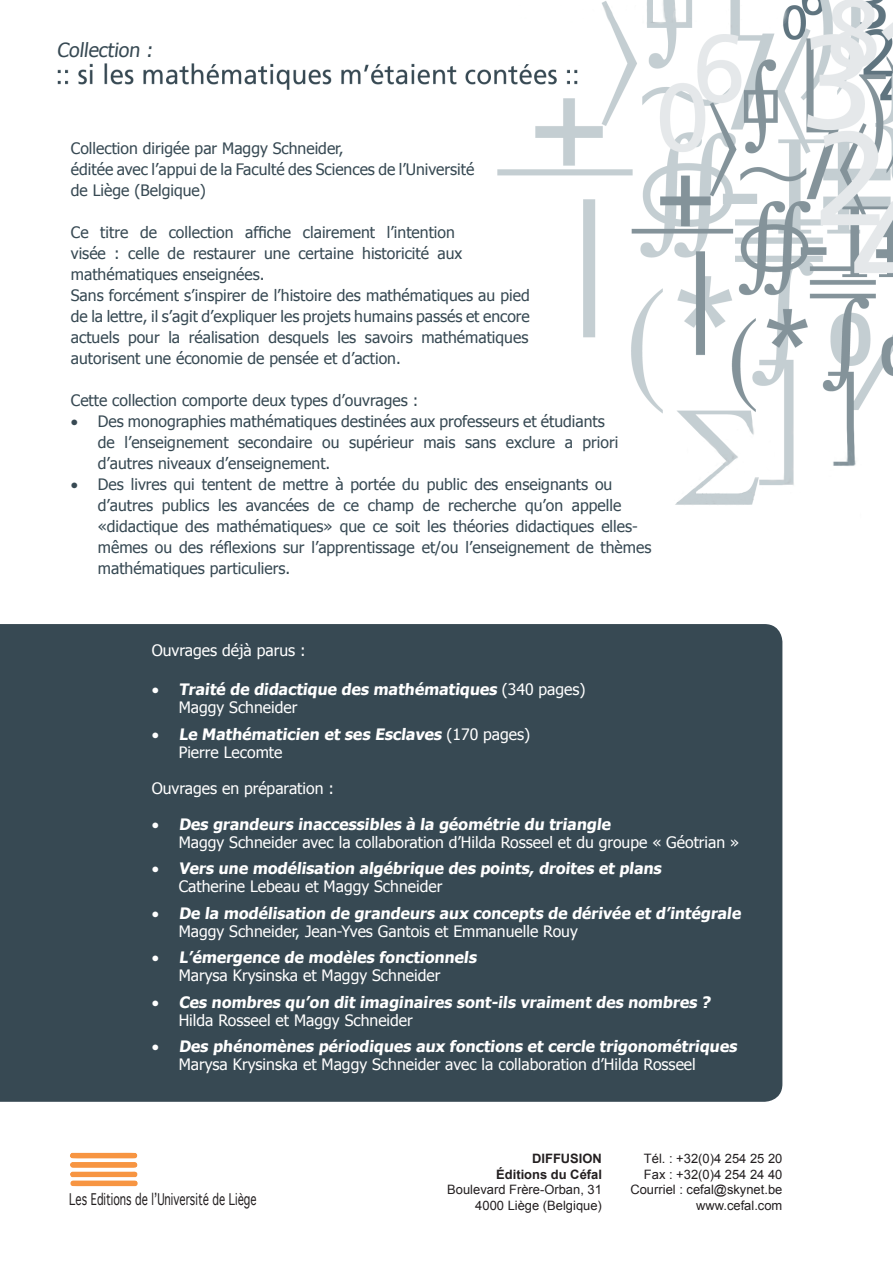
<style>
.page{position:relative;width:893px;height:1263px;background:#fff}
.page>*{position:absolute;margin:0;border:0;box-sizing:border-box;transform-origin:0 0}
.t1{font:19.5px "Tahoma";color:#374953}
.t2{font:15.75px/21px "Tahoma";color:#374953}
.t3{font:700 15.75px "Tahoma";color:#fff}
.t4{font:15.75px "Tahoma";color:#fff}
.t5{font:15.45px "Geneva";color:#231f20;scale:.7 1}
.Note_de_bas_de_page{font:12.9px "Arial";color:#231f20}
.t6{font:700 12.9px "Arial";color:#231f20}
.s1{font-weight:400}
</style>
<div class="page">
<div style="left:0;top:624px;width:782px;height:478px;background:#374953"></div>
<img style="left:497px;top:0;width:396px;height:505px">
<img style="left:57px;top:59px;width:525px;height:30px">
<img style="left:70px;top:1152px;width:68px;height:35px">
<p class="t1" style="left:57px;top:37px;width:100px">Collection :</p>
<p class="t2" style="left:71px;top:137px;width:274px">Collection dirigée par Maggy Schneider,</p>
<p class="t2" style="left:71px;top:158px;width:405px">éditée avec l’appui de la Faculté des Sciences de l’Université de Liège (Belgique)</p>
<p class="t2" style="left:71px;top:221px;width:393px">Ce titre de collection affiche clairement l’intention visée : celle de restaurer une certaine historicité aux mathématiques enseignées.</p>
<p class="t2" style="left:71px;top:284px;width:461px;text-align:justify">Sans forcément s’inspirer de l’histoire des mathématiques au pied de la lettre, il s’agit d’expliquer les projets humains passés et encore actuels pour la réalisation desquels les savoirs mathématiques autorisent une économie de pensée et d’action.</p>
<p class="t2" style="left:71px;top:389px;width:349px">Cette collection comporte deux types d’ouvrages :</p>
<p class="t2" style="left:98px;top:410px;width:522px;text-indent:-27px">• Des monographies mathématiques destinées aux professeurs et étudiants de l’enseignement secondaire ou supérieur mais sans exclure a priori d’autres niveaux d’enseignement.</p>
<p class="t2" style="left:98px;top:473px;width:555px;text-indent:-27px">• Des livres qui tentent de mettre à portée du public des enseignants ou d’autres publics les avancées de ce champ de recherche qu’on appelle «didactique des mathématiques» que ce soit les théories didactiques elles&shy;mêmes ou des réflexions sur l’apprentissage et/ou l’enseignement de thèmes mathématiques particuliers.</p>
<p class="t4" style="left:152px;top:640px;width:155px">Ouvrages déjà parus :</p>
<p class="t3" style="left:152px;top:678px;width:435px">• Traité de didactique des mathématiques <span class="s1">( 3 4 0 p a g e s )</span></p>
<p class="t4" style="left:179px;top:697px;width:120px">Maggy Schneider</p>
<p class="t3" style="left:152px;top:723px;width:380px">• Le Mathématicien et ses Esclaves <span class="s1">( 1 7 0 p a g e s )</span></p>
<p class="t4" style="left:179px;top:741px;width:105px">Pierre Lecomte</p>
<p class="t4" style="left:152px;top:777px;width:184px">Ouvrages en préparation :</p>
<p class="t3" style="left:152px;top:813px;width:463px">• Des grandeurs inaccessibles à la géométrie du triangle</p>
<p class="t4" style="left:179px;top:831px;width:562px">Maggy Schneider avec la collaboration d’Hilda Rosseel et du groupe « Géotrian »</p>
<p class="t3" style="left:152px;top:857px;width:514px">• Vers une modélisation algébrique des points, droites et plans</p>
<p class="t4" style="left:179px;top:876px;width:265px">Catherine Lebeau et Maggy Schneider</p>
<p class="t3" style="left:152px;top:902px;width:593px">• De la modélisation de grandeurs aux concepts de dérivée et d’intégrale</p>
<p class="t4" style="left:179px;top:920px;width:401px">Maggy Schneider, Jean-Yves Gantois et Emmanuelle Rouy</p>
<p class="t3" style="left:152px;top:947px;width:329px">• L’émergence de modèles fonctionnels</p>
<p class="t4" style="left:179px;top:965px;width:263px">Marysa Krysinska et Maggy Schneider</p>
<p class="t3" style="left:152px;top:991px;width:563px">• Ces nombres qu’on dit imaginaires sont-ils vraiment des nombres ?</p>
<p class="t4" style="left:179px;top:1009px;width:236px">Hilda Rosseel et Maggy Schneider</p>
<p class="t3" style="left:152px;top:1036px;width:589px">• Des phénomènes périodiques aux fonctions et cercle trigonométriques</p>
<p class="t4" style="left:179px;top:1054px;width:519px">Marysa Krysinska et Maggy Schneider avec la collaboration d’Hilda Rosseel</p>
<p class="t5" style="left:69px;top:1186px;width:269px">Les Editions de l’Université de Liège</p>
<p class="t6" style="left:532px;top:1150px;width:71px">DIFFUSION</p>
<p class="t6" style="left:496px;top:1166px;width:107px">Éditions du Céfal</p>
<p class="Note_de_bas_de_page" style="left:447px;top:1181px;width:156px">Boulevard Frère-Orban, 31</p>
<p class="Note_de_bas_de_page" style="left:475px;top:1197px;width:128px">4000 Liège (Belgique)</p>
<p class="Note_de_bas_de_page" style="left:644px;top:1150px;width:140px">Tél. : +32(0)4 254 25 20</p>
<p class="Note_de_bas_de_page" style="left:644px;top:1165px;width:140px">Fax : +32(0)4 254 24 40</p>
<p class="Note_de_bas_de_page" style="left:630px;top:1181px;width:153px">Courriel : cefal@skynet.be</p>
<p class="Note_de_bas_de_page" style="left:696px;top:1197px;width:88px">www.cefal.com</p>
</div>
